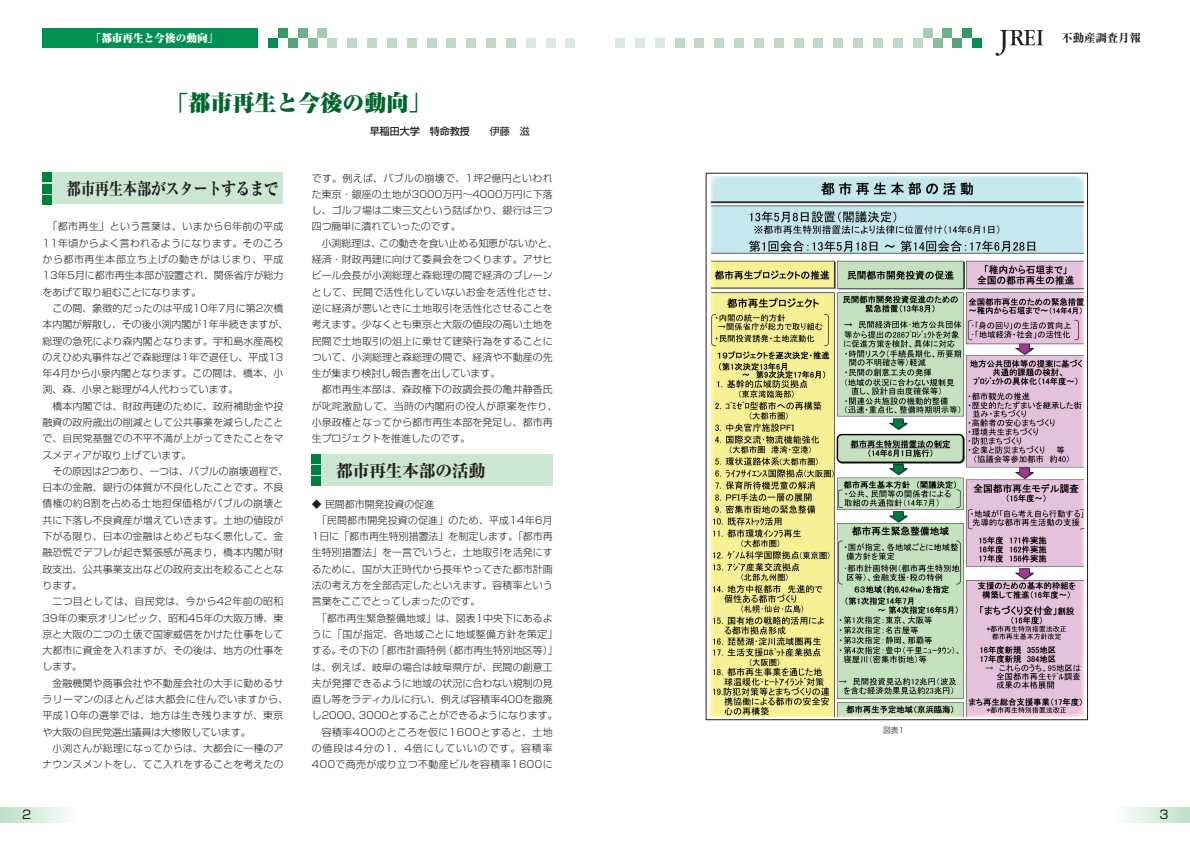
<style>
.page{position:relative;width:1190px;height:841px;background:#fff}
.page>*{position:absolute;margin:0;border:0;box-sizing:border-box;transform-origin:0 0}
.t1{font:900 22px "Ryumin";color:#00652e}
.t2{font:800 17px "Ryumin";letter-spacing:-.025em;color:#231f20;scale:.85 1}
.t3{font:800 17px "Ryumin";letter-spacing:-.025em;color:#231f20}
.t4{font:12px "Shin Go";color:#231f20}
.t5{font:800 11.3px "Ryumin";color:#231f20}
.t6{font:900 10.6px "Ryumin";color:#fff}
.t7{font:500 10px "Shin Go";color:#231f20}
.t8{font:10px "Shin Go";color:#231f20}
.t9{font:300 9.9px/16.3px "Shin Go";letter-spacing:.015em;color:#231f20}
.t10{font:300 9.9px "Shin Go";letter-spacing:.04em;color:#231f20}
.t11{font:300 9.9px "Shin Go";letter-spacing:.035em;color:#231f20}
.t12{font:300 9.9px "Shin Go";letter-spacing:.09em;color:#231f20}
.t13{font:300 7.8px "Shin Go";color:#231f20}
</style>
<div class="page">
<div style="left:312px;top:454px;width:241px;height:32px;background:#cbe7d3"></div>
<div style="left:312px;top:454px;width:9px;height:9px;background:#007f3d"></div>
<div style="left:312px;top:465px;width:9px;height:9px;background:#007f3d"></div>
<div style="left:312px;top:476px;width:9px;height:10px;background:#007f3d"></div>
<svg style="left:0;top:808px;width:66px;height:14px"></svg>
<div style="left:43px;top:28px;width:215px;height:20px;background:#009056"></div>
<div style="left:347px;top:38px;width:10px;height:10px;background:#c0dac8"></div>
<svg style="left:996px;top:30px;width:47px;height:26px"></svg>
<svg style="left:1126px;top:808px;width:64px;height:14px"></svg>
<div style="left:268px;top:38px;width:10px;height:10px;background:#009056"></div>
<div style="left:278px;top:28px;width:10px;height:10px;background:#349966"></div>
<div style="left:288px;top:38px;width:10px;height:10px;background:#55a477"></div>
<div style="left:298px;top:28px;width:10px;height:10px;background:#70b089"></div>
<div style="left:308px;top:38px;width:9px;height:10px;background:#8abd9c"></div>
<div style="left:317px;top:28px;width:10px;height:10px;background:#a5cbb2"></div>
<div style="left:327px;top:38px;width:10px;height:10px;background:#c0dac8"></div>
<div style="left:893px;top:38px;width:10px;height:10px;background:#c0dac8"></div>
<div style="left:913px;top:38px;width:10px;height:10px;background:#c0dac8"></div>
<div style="left:923px;top:28px;width:10px;height:10px;background:#a5cbb2"></div>
<div style="left:933px;top:38px;width:10px;height:10px;background:#8abd9c"></div>
<div style="left:943px;top:28px;width:9px;height:10px;background:#70b089"></div>
<div style="left:952px;top:38px;width:10px;height:10px;background:#55a477"></div>
<div style="left:962px;top:28px;width:10px;height:10px;background:#349966"></div>
<div style="left:972px;top:38px;width:10px;height:10px;background:#009056"></div>
<div style="left:367px;top:38px;width:10px;height:10px;background:#c0dac8"></div>
<div style="left:387px;top:38px;width:10px;height:10px;background:#c0dac8"></div>
<div style="left:407px;top:38px;width:10px;height:10px;background:#c0dac8"></div>
<div style="left:427px;top:38px;width:10px;height:10px;background:#c0dac8"></div>
<div style="left:446px;top:38px;width:10px;height:10px;background:#c0dac8"></div>
<div style="left:466px;top:38px;width:10px;height:10px;background:#c0dac8"></div>
<div style="left:486px;top:38px;width:10px;height:10px;background:#c0dac8"></div>
<div style="left:506px;top:38px;width:10px;height:10px;background:#c0dac8"></div>
<div style="left:526px;top:38px;width:10px;height:10px;background:#dbe9df"></div>
<div style="left:546px;top:38px;width:10px;height:10px;background:#dbe9df"></div>
<div style="left:566px;top:38px;width:9px;height:10px;background:#dbe9df"></div>
<div style="left:873px;top:38px;width:10px;height:10px;background:#c0dac8"></div>
<div style="left:853px;top:38px;width:10px;height:10px;background:#c0dac8"></div>
<div style="left:833px;top:38px;width:10px;height:10px;background:#c0dac8"></div>
<div style="left:814px;top:38px;width:9px;height:10px;background:#c0dac8"></div>
<div style="left:794px;top:38px;width:10px;height:10px;background:#c0dac8"></div>
<div style="left:774px;top:38px;width:10px;height:10px;background:#c0dac8"></div>
<div style="left:754px;top:38px;width:10px;height:10px;background:#c0dac8"></div>
<div style="left:734px;top:38px;width:10px;height:10px;background:#c0dac8"></div>
<div style="left:714px;top:38px;width:10px;height:10px;background:#c0dac8"></div>
<div style="left:694px;top:38px;width:10px;height:10px;background:#c0dac8"></div>
<div style="left:675px;top:38px;width:10px;height:10px;background:#c0dac8"></div>
<div style="left:655px;top:38px;width:10px;height:10px;background:#dbe9df"></div>
<div style="left:635px;top:38px;width:10px;height:10px;background:#dbe9df"></div>
<div style="left:615px;top:38px;width:10px;height:10px;background:#dbe9df"></div>
<div style="left:43px;top:173px;width:240px;height:31px;background:#cbe7d3"></div>
<div style="left:43px;top:173px;width:9px;height:9px;background:#007f3d"></div>
<div style="left:43px;top:184px;width:9px;height:9px;background:#007f3d"></div>
<div style="left:43px;top:195px;width:9px;height:9px;background:#007f3d"></div>
<img style="left:710px;top:176px;width:375px;height:542px">
<p class="t6" style="left:91px;top:34px;width:129px">「都市再生と今後の動向」</p>
<p class="t5" style="left:1062px;top:34px;width:81px">不動産調査月報</p>
<h1 class="t1" style="left:166px;top:95px;width:266px">「都市再生と今後の動向」</h1>
<h2 class="t2" style="left:67px;top:183px;width:251px">都市再生本部がスタートするまで</h2>
<p class="t9" style="left:43px;top:220px;width:242px;text-align:justify;text-indent:5px">「都市再生」という言葉は、いまから6年前の平成11年頃からよく言われるようになります。そのころから都市再生本部立ち上げの動きがはじまり、平成13年5月に都市再生本部が設置され、関係省庁が総力をあげて取り組むことになります。</p>
<p class="t9" style="left:43px;top:301px;width:247px;text-indent:10px">この間、象徴的だったのは平成10年7月に第2次橋本内閣が解散し、その後小渕内閣が1年半続きますが、総理の急死により森内閣となります。宇和島水産高校のえひめ丸事件などで森総理は1年で退任し、平成13年4月から小泉内閣となります。この間は、橋本、小渕、森、小泉と総理が4人代わっています。</p>
<p class="t9" style="left:43px;top:399px;width:242px;text-align:justify;text-indent:10px">橋本内閣では、財政再建のために、政府補助金や投融資の政府歳出の削減として公共事業を減らしたことで、自民党基盤での不平不満が上がってきたことをマスメディアが取り上げています。</p>
<p class="t9" style="left:43px;top:464px;width:247px;text-indent:10px">その原因は2つあり、一つは、バブルの崩壊過程で、日本の金融、銀行の体質が不良化したことです。不良債権の約8割を占める土地担保価格がバブルの崩壊と共に下落し不良資産が増えていきます。土地の値段が下がる限り、日本の金融はとめどもなく悪化して、金融恐慌でデフレが起き緊張感が高まり、橋本内閣が財政支出、公共事業支出などの政府支出を絞ることとなります。</p>
<p class="t9" style="left:43px;top:595px;width:242px;text-align:justify;text-indent:10px">二つ目としては、自民党は、今から42年前の昭和39年の東京オリンピック、昭和45年の大阪万博、東京と大阪の二つの土俵で国家威信をかけた仕事をして大都市に資金を入れますが、その後は、地方の仕事をします。</p>
<p class="t9" style="left:43px;top:676px;width:247px;text-indent:10px">金融機関や商事会社や不動産会社の大手に勤めるサラリーマンのほとんどは大都会に住んでいますから、平成10年の選挙では、地方は生き残りますが、東京や大阪の自民党選出議員は大惨敗しています。</p>
<p class="t9" style="left:43px;top:741px;width:242px;text-align:right">小渕さんが総理になってからは、大都会に一種のアナウンスメントをし、てこ入れをすることを考えたの</p>
<p class="t7" style="left:370px;top:128px;width:101px">早稲田大学　特命教授</p>
<p class="t8" style="left:490px;top:128px;width:42px">伊藤　滋</p>
<p class="t9" style="left:312px;top:171px;width:242px;text-align:justify">です。例えば、バブルの崩壊で、1坪2億円といわれた東京・銀座の土地が3000万円～4000万円に下落し、ゴルフ場は二束三文という話ばかり、銀行は三つ四つ簡単に潰れていったのです。</p>
<p class="t9" style="left:312px;top:236px;width:247px;text-indent:10px">小渕総理は、この動きを食い止める知恵がないかと、経済・財政再建に向けて委員会をつくります。アサヒビール会長が小渕総理と森総理の間で経済のブレーンとして、民間で活性化していないお金を活性化させ、逆に経済が悪いときに土地取引を活性化させることを考えます。少なくとも東京と大阪の値段の高い土地を民間で土地取引の俎上に乗せて建築行為をすることについて、小渕総理と森総理の間で、経済や不動産の先生が集まり検討し報告書を出しています。</p>
<p class="t9" style="left:312px;top:383px;width:247px;text-indent:10px">都市再生本部は、森政権下の政調会長の亀井静香氏が叱咤激励して、当時の内閣府の役人が原案を作り、小泉政権となってから都市再生本部を発足し、都市再生プロジェクトを推進したのです。</p>
<h2 class="t3" style="left:336px;top:464px;width:151px">都市再生本部の活動</h2>
<p class="t9" style="left:312px;top:497px;width:124px">◆ 民間都市開発投資の促進</p>
<p class="t9" style="left:317px;top:513px;width:237px">「民間都市開発投資の促進」のため、平成14年6月</p>
<p class="t9" style="left:312px;top:530px;width:242px">1日に「都市再生特別措置法」を制定します。「都市再</p>
<p class="t9" style="left:312px;top:546px;width:242px">生特別措置法」を一言でいうと、土地取引を活発にす</p>
<p class="t9" style="left:312px;top:562px;width:242px">るために、国が大正時代から長年やってきた都市計画</p>
<p class="t9" style="left:312px;top:578px;width:242px">法の考え方を全部否定したといえます。容積率という</p>
<p class="t9" style="left:312px;top:595px;width:170px">言葉をここでとってしまったのです。</p>
<p class="t9" style="left:317px;top:611px;width:237px">「都市再生緊急整備地域」は、図表1中央下にあるよ</p>
<p class="t11" style="left:312px;top:630px;width:247px">うに「国が指定、各地域ごとに地域整備方針を策定」</p>
<p class="t9" style="left:312px;top:644px;width:247px">する。その下の「都市計画特例（都市再生特別地区等）」</p>
<p class="t9" style="left:312px;top:660px;width:242px">は、例えば、岐阜の場合は岐阜県庁が、民間の創意工</p>
<p class="t9" style="left:312px;top:676px;width:242px">夫が発揮できるように地域の状況に合わない規制の見</p>
<p class="t9" style="left:312px;top:693px;width:242px">直し等をラディカルに行い、例えば容積率400を撤廃</p>
<p class="t9" style="left:312px;top:709px;width:247px">し2000、3000とすることができるようになります。</p>
<p class="t10" style="left:322px;top:728px;width:233px">容積率400のところを仮に1600とすると、土地</p>
<p class="t12" style="left:312px;top:745px;width:242px">の値段は4分の1、4倍にしていいのです。容積率</p>
<p class="t10" style="left:312px;top:761px;width:242px">400で商売が成り立つ不動産ビルを容積率1600に</p>
<p class="t13" style="left:883px;top:728px;width:23px">図表1</p>
<p class="t4" style="left:22px;top:810px;width:11px">2</p>
<p class="t4" style="left:1159px;top:810px;width:11px">3</p>
</div>
